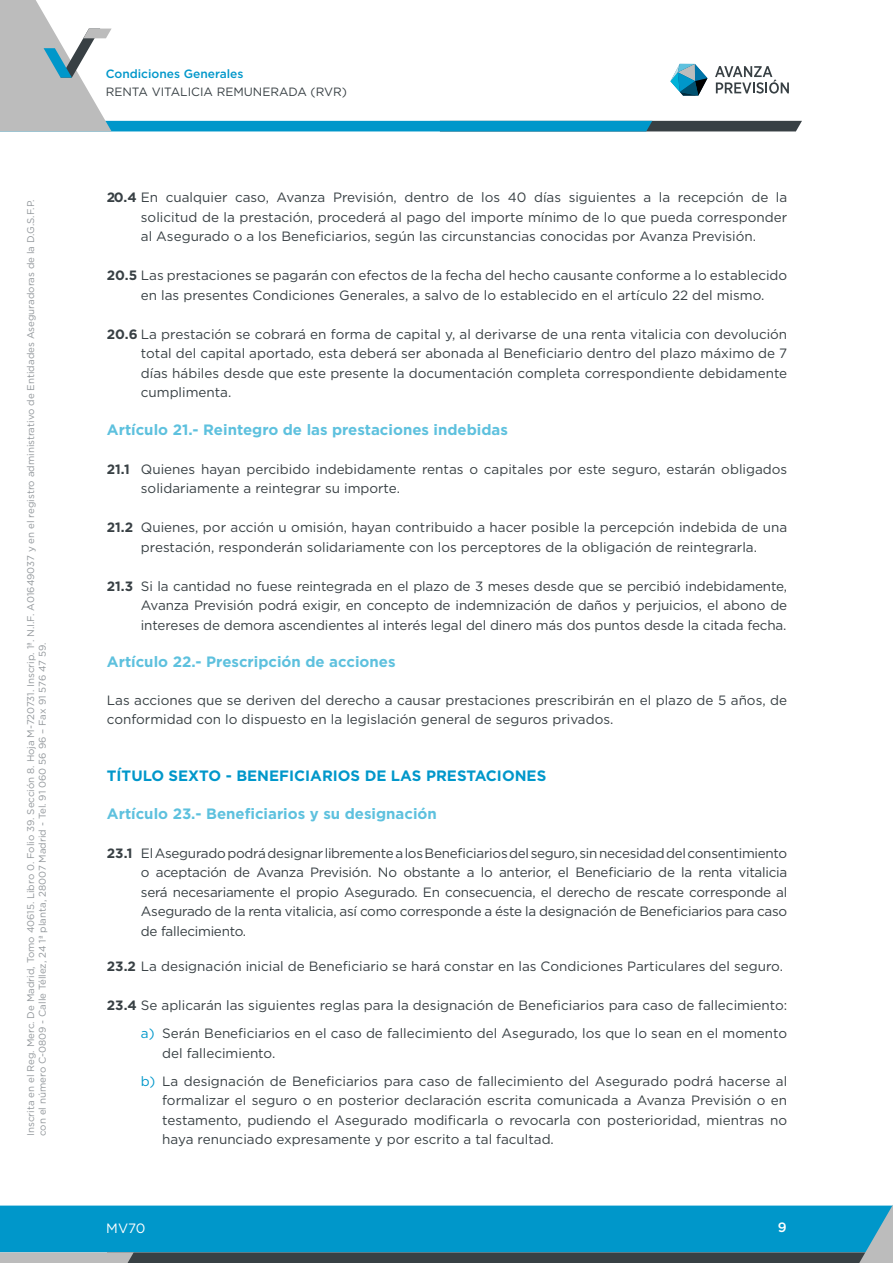
<style>
.page{position:relative;width:893px;height:1263px;background:#fff}
.page>*{position:absolute;margin:0;border:0;box-sizing:border-box;transform-origin:0 0}
.t1{font:700 15px "Gotham";color:#5ec1de}
.t2{font:700 15px "Gotham";color:#0097ca}
.t3{font:13.5px/19.5px "Gotham";color:#384044;text-align:justify}
.t4{font:13.5px "Gotham";color:#fff}
.t5{font:500 13.5px "Gotham";color:#fff}
.t6{font:12px "Gotham";color:#384044}
.t7{font:500 12px "Gotham";color:#0097ca}
.t8{font:9.75px/11.7px "Gotham";color:#92979b}
.s1{font-weight:700}
.s2{color:#0097ca}
</style>
<div class="page">
<svg style="left:0;top:1205px;width:893px;height:58px;background:#148db5"></svg>
<svg style="left:0;top:0;width:802px;height:131px"></svg>
<p class="t7" style="left:106px;top:66px;width:139px">Condiciones Generales</p>
<p class="t6" style="left:106px;top:84px;width:243px">RENTA VITALICIA REMUNERADA (RVR)</p>
<p class="t8" style="left:25px;top:1136px;width:938px;rotate:-90deg">Inscrita en el Reg. Merc. De Madrid, Tomo 40615. Libro 0. Folio 39. Sección 8. Hoja M-720731. Inscrip. 1ª. N.I.F. A01649037 y en el registro administrativo de Entidades Aseguradoras de la D.G.S.F.P. con el número C-0809 - Calle Téllez, 24 1ª planta, 28007 Madrid - Tel. 91 060 56 96 – Fax 91 576 47 59.</p>
<p class="t3" style="left:141px;top:187px;width:648px;text-indent:-34px"><span class="s1">20.4</span> En cualquier caso, Avanza Previsión, dentro de los 40 días siguientes a la recepción de la solicitud de la prestación, procederá al pago del importe mínimo de lo que pueda corresponder al Asegurado o a los Beneficiarios, según las circunstancias conocidas por Avanza Previsión.</p>
<p class="t3" style="left:141px;top:265px;width:648px;text-indent:-34px"><span class="s1">20.5</span> Las prestaciones se pagarán con efectos de la fecha del hecho causante conforme a lo establecido en las presentes Condiciones Generales, a salvo de lo establecido en el artículo 22 del mismo.</p>
<p class="t3" style="left:141px;top:324px;width:648px;text-indent:-34px"><span class="s1">20.6</span> La prestación se cobrará en forma de capital y, al derivarse de una renta vitalicia con devolución total del capital aportado, esta deberá ser abonada al Beneficiario dentro del plazo máximo de 7 días hábiles desde que este presente la documentación completa correspondiente debidamente cumplimenta.</p>
<p class="t1" style="left:107px;top:419px;width:403px">Artículo 21.- Reintegro de las prestaciones indebidas</p>
<p class="t3" style="left:141px;top:459px;width:648px;text-indent:-34px"><span class="s1">21.1</span> Quienes hayan percibido indebidamente rentas o capitales por este seguro, estarán obligados solidariamente a reintegrar su importe.</p>
<p class="t3" style="left:107px;top:517px;width:682px;text-align:center"><span class="s1">21.2</span> Quienes, por acción u omisión, hayan contribuido a hacer posible la percepción indebida de una prestación, responderán solidariamente con los perceptores de la obligación de reintegrarla.</p>
<p class="t3" style="left:141px;top:576px;width:648px;text-indent:-34px"><span class="s1">21.3</span> Si la cantidad no fuese reintegrada en el plazo de 3 meses desde que se percibió indebidamente, Avanza Previsión podrá exigir, en concepto de indemnización de daños y perjuicios, el abono de intereses de demora ascendientes al interés legal del dinero más dos puntos desde la citada fecha.</p>
<p class="t1" style="left:107px;top:652px;width:290px">Artículo 22.- Prescripción de acciones</p>
<p class="t3" style="left:107px;top:690px;width:682px">Las acciones que se deriven del derecho a causar prestaciones prescribirán en el plazo de 5 años, de conformidad con lo dispuesto en la legislación general de seguros privados.</p>
<p class="t2" style="left:107px;top:766px;width:441px">TÍTULO SEXTO - BENEFICIARIOS DE LAS PRESTACIONES</p>
<p class="t1" style="left:107px;top:803px;width:331px">Artículo 23.- Beneficiarios y su designación</p>
<p class="t3" style="left:141px;top:843px;width:648px;text-indent:-34px"><span class="s1">23.1</span> El Asegurado podrá designar libremente a los Beneficiarios del seguro, sin necesidad del consentimiento o aceptación de Avanza Previsión. No obstante a lo anterior, el Beneficiario de la renta vitalicia será necesariamente el propio Asegurado. En consecuencia, el derecho de rescate corresponde al Asegurado de la renta vitalicia, así como corresponde a éste la designación de Beneficiarios para caso de fallecimiento.</p>
<p class="t3" style="left:107px;top:956px;width:678px"><span class="s1">23.2</span> La designación inicial de Beneficiario se hará constar en las Condiciones Particulares del seguro.</p>
<p class="t3" style="left:107px;top:991px;width:682px;line-height:28px;text-align:right"><span class="s1">23.4</span> Se aplicarán las siguientes reglas para la designación de Beneficiarios para caso de fallecimiento: <span class="s2">a)</span> Serán Beneficiarios en el caso de fallecimiento del Asegurado, los que lo sean en el momento</p>
<p class="t3" style="left:141px;top:1039px;width:648px;line-height:28px;text-indent:21px">del fallecimiento.<br><span class="s2">b)</span> La designación de Beneficiarios para caso de fallecimiento del Asegurado podrá hacerse al</p>
<p class="t3" style="left:162px;top:1090px;width:627px">formalizar el seguro o en posterior declaración escrita comunicada a Avanza Previsión o en testamento, pudiendo el Asegurado modificarla o revocarla con posterioridad, mientras no haya renunciado expresamente y por escrito a tal facultad.</p>
<p class="t4" style="left:106px;top:1219px;width:41px">MV70</p>
<p class="t5" style="left:778px;top:1218px;width:10px">9</p>
</div>
